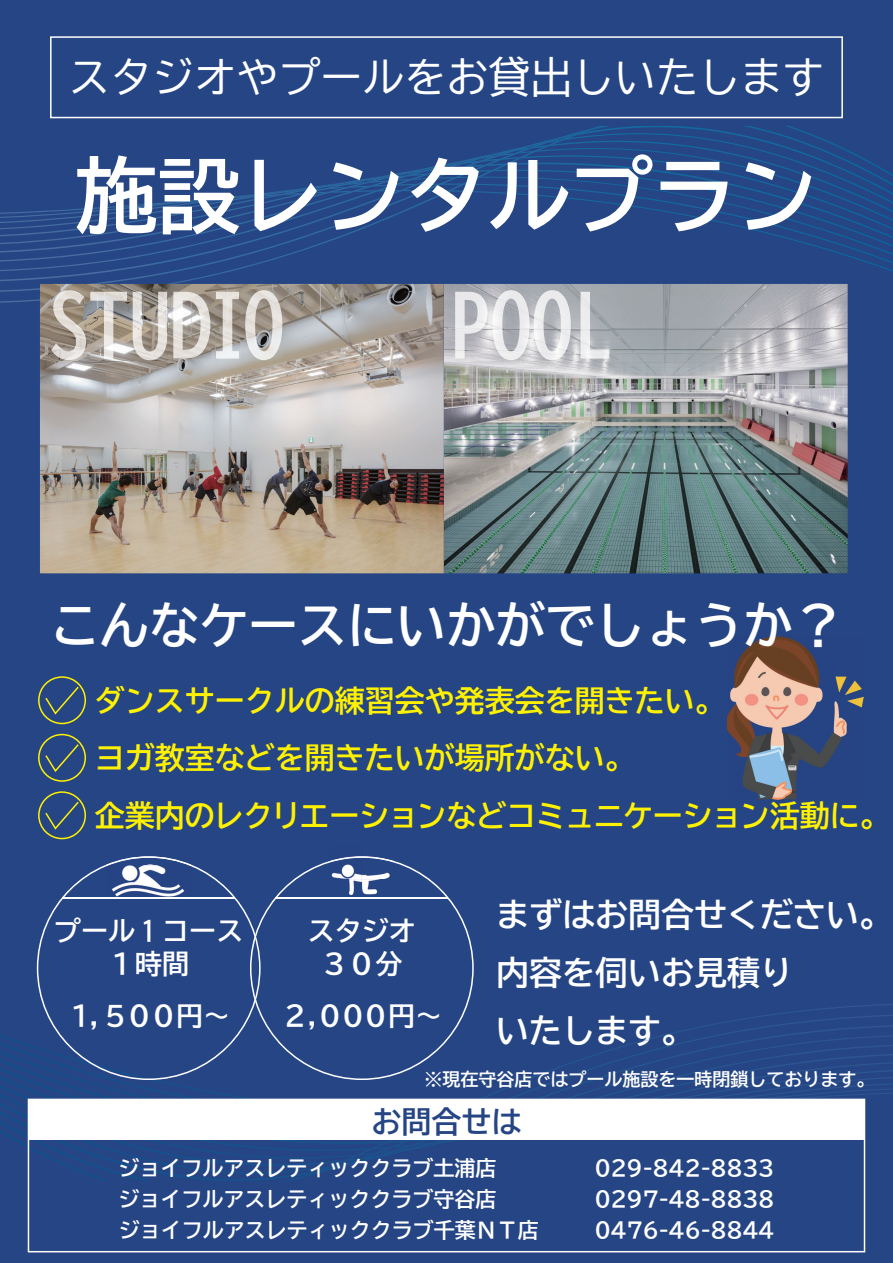
<style>
.page{position:relative;width:893px;height:1263px;background:#254584}
.page>*{position:absolute;margin:0;border:0;box-sizing:border-box;transform-origin:0 0}
.t1{font:82.5px "BIZ UD Gothic Bold";color:#fff}
.t2{font:49.5px "BIZ UD Gothic Bold";color:#fff}
.t3{font:42px "BIZ UD Gothic";color:#fff}
.t4{font:33px/57.8px "BIZ UD Gothic Bold";color:#fff}
.t5{font:30px/57.4px "BIZ UD Gothic Bold";color:#fff101}
.t6{font:30px "BIZ UD Gothic Bold";color:#254584}
.t7{font:27px/32.5px "BIZ UD Gothic Bold";color:#fff;text-align:center}
.t8{font:21px/30.9px "BIZ UD Gothic Bold";color:#fff}
.t9{font:21px/30.9px "BIZ UDP Gothic Bold";color:#fff;text-align:justify}
.t10{font:18px "BIZ UD Gothic Bold";color:#fff}
</style>
<div class="page">
<img style="left:727px;top:637px;width:136px;height:162px">
<div style="left:50px;top:36px;width:793px;height:82px;border:2px solid #fff"></div>
<div style="left:38px;top:676px;width:48px;height:48px;border:2px solid #fff101;border-radius:50%"></div>
<svg style="left:44px;top:685px;width:36px;height:31px"></svg>
<div style="left:38px;top:734px;width:48px;height:48px;border:2px solid #fff101;border-radius:50%"></div>
<svg style="left:44px;top:742px;width:36px;height:31px"></svg>
<div style="left:38px;top:791px;width:48px;height:48px;border:2px solid #fff101;border-radius:50%"></div>
<svg style="left:44px;top:800px;width:36px;height:31px"></svg>
<svg style="left:0;top:253px;width:294px;height:50px"></svg>
<svg style="left:0;top:126px;width:893px;height:127px"></svg>
<svg style="left:678px;top:1004px;width:215px;height:28px"></svg>
<svg style="left:0;top:1032px;width:893px;height:148px"></svg>
<img style="left:40px;top:284px;width:808px;height:289px">
<img style="left:51px;top:290px;width:35px;height:70px">
<img style="left:90px;top:292px;width:77px;height:68px">
<img style="left:173px;top:292px;width:37px;height:67px">
<img style="left:216px;top:292px;width:23px;height:67px">
<img style="left:245px;top:290px;width:37px;height:70px">
<svg style="left:37px;top:864px;width:213px;height:216px"></svg>
<svg style="left:250px;top:861px;width:224px;height:219px"></svg>
<hr style="left:62px;top:897px;width:173px;height:2px;background:#fff">
<hr style="left:276px;top:897px;width:172px;height:2px;background:#fff">
<img style="left:106px;top:866px;width:85px;height:53px">
<img style="left:106px;top:856px;width:85px;height:10px">
<img style="left:329px;top:863px;width:65px;height:48px">
<img style="left:329px;top:856px;width:65px;height:7px">
<img style="left:329px;top:897px;width:65px;height:2px">
<img style="left:455px;top:290px;width:154px;height:70px">
<div style="left:28px;top:1099px;width:836px;height:40px;background:#fff"></div>
<div style="left:28px;top:1099px;width:837px;height:153px;border:2px solid #fff"></div>
<h3 class="t3" style="left:68px;top:56px;width:758px">スタジオやプールをお貸出しいたします</h3>
<h1 class="t1" style="left:75px;top:154px;width:744px">施設レンタルプラン</h1>
<h2 class="t2" style="left:50px;top:601px;width:793px">こんなケースにいかがでしょうか？</h2>
<p class="t5" style="left:95px;top:671px;width:632px">ダンスサークルの練習会や発表会を開きたい。</p>
<p class="t5" style="left:95px;top:729px;width:797px">ヨガ教室などを開きたいが場所がない。<br>企業内のレクリエーションなどコミュニケーション活動に。</p>
<p class="t7" style="left:54px;top:915px;width:191px">プール 1 コース<br>１時間</p>
<p class="t7" style="left:308px;top:915px;width:110px">スタジオ<br>３０分</p>
<p class="t7" style="left:67px;top:1000px;width:164px">１，５００円～</p>
<p class="t7" style="left:281px;top:1000px;width:162px">２，０００円～</p>
<p class="t4" style="left:496px;top:886px;width:398px">まずはお問合せください。内容を伺いお見積り</p>
<p class="t4" style="left:496px;top:1001px;width:199px">いたします。</p>
<p class="t10" style="left:425px;top:1070px;width:452px">※現在守谷店ではプール施設を一時閉鎖しております。</p>
<p class="t6" style="left:371px;top:1106px;width:151px">お問合せは</p>
<p class="t8" style="left:118px;top:1152px;width:379px">ジョイフルアスレティッククラブ土浦店</p>
<p class="t9" style="left:595px;top:1152px;width:181px">029-842-8833<br>0297-48-8838<br>0476-46-8844</p>
<p class="t8" style="left:118px;top:1183px;width:422px">ジョイフルアスレティッククラブ守谷店<br>ジョイフルアスレティッククラブ千葉ＮＴ店</p>
</div>
